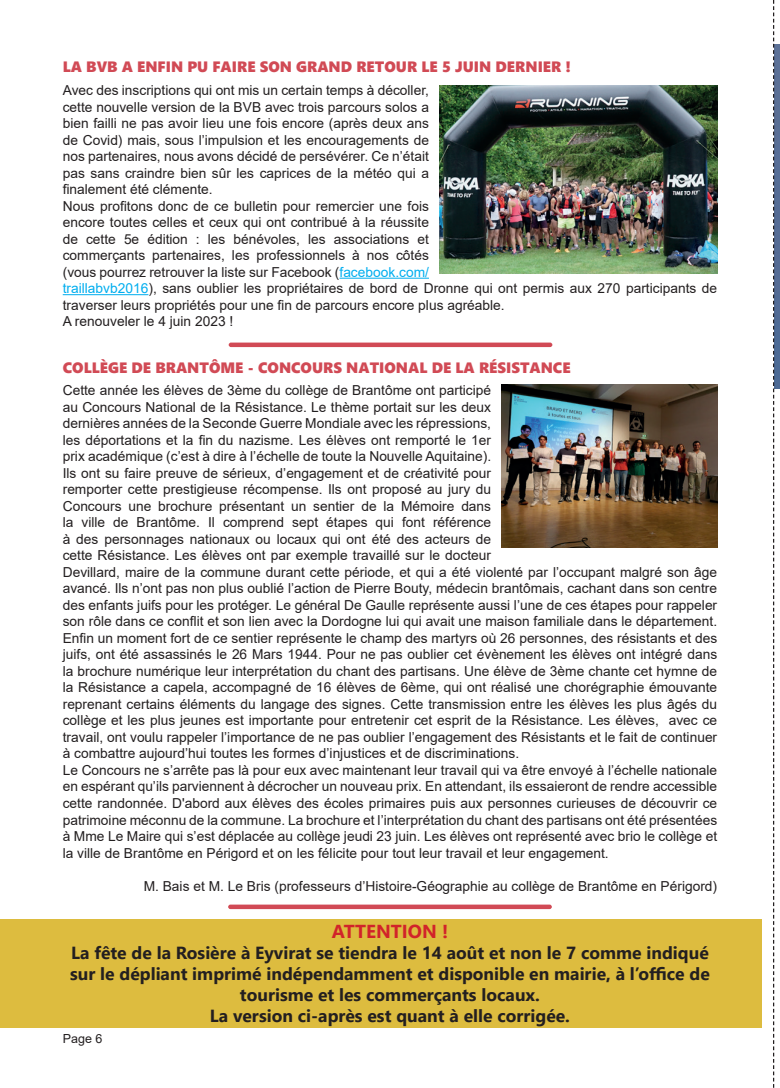
<style>
.page{position:relative;width:780px;height:1088px;background:#fff}
.page>*{position:absolute;margin:0;border:0;box-sizing:border-box;transform-origin:0 0}
.t1{font:700 18.75px "Segoe UI";color:#d1232a}
.t2{font:700 17.5px/21px "Segoe UI";color:#231f20;text-align:center}
.t3{font:15px "Segoe UI Black";color:#d14a55}
.t4{font:13.75px/16.5px "Arial";color:#231f20}
.t5{font:12.5px "Arial";color:#231f20}
.s1{color:#00aeef}
</style>
<div class="page">
<svg style="left:773px;top:0;width:7px;height:1088px"></svg>
<hr style="left:339px;top:278px;width:90px;height:1px;background:#00aeef">
<hr style="left:63px;top:294px;width:85px;height:1px;background:#00aeef">
<img style="left:502px;top:384px;width:215px;height:163px">
<img style="left:439px;top:85px;width:278px;height:188px">
<hr style="left:229px;top:343px;width:323px;height:4px;background:#d14a55;border-radius:2px">
<div style="left:0;top:919px;width:762px;height:109px;background:#ddbc3f"></div>
<div style="left:228px;top:904px;width:324px;height:5px;background:#d14a55;border-radius:2px"></div>
<p class="t3" style="left:63px;top:56px;width:510px">LA BVB A ENFIN PU FAIRE SON GRAND RETOUR LE 5 JUIN DERNIER !</p>
<p class="t4" style="left:63px;top:82px;width:656px">Avec des inscriptions qui ont mis un certain temps à décoller,<br>cette nouvelle version de la BVB avec trois parcours solos a<br>bien failli ne pas avoir lieu une fois encore (après deux ans<br>de Covid) mais, sous l’impulsion et les encouragements de<br>nos partenaires, nous avons décidé de persévérer. Ce n’était<br>pas sans craindre bien sûr les caprices de la météo qui a<br>finalement été clémente.<br>Nous profitons donc de ce bulletin pour remercier une fois<br>encore toutes celles et ceux qui ont contribué à la réussite<br>de cette 5e édition : les bénévoles, les associations et<br>commerçants partenaires, les professionnels à nos côtés<br>(vous pourrez retrouver la liste sur Facebook (<span class="s1">facebook.com/<br>traillabvb2016</span>), sans oublier les propriétaires de bord de Dronne qui ont permis aux 270 participants de traverser leurs propriétés pour une fin de parcours encore plus agréable.<br>A renouveler le 4 juin 2023 !</p>
<p class="t3" style="left:63px;top:357px;width:509px">COLLÈGE DE BRANTÔME - CONCOURS NATIONAL DE LA RÉSISTANCE</p>
<p class="t4" style="left:63px;top:382px;width:656px">Cette année les élèves de 3ème du collège de Brantôme ont participé<br>au Concours National de la Résistance. Le thème portait sur les deux<br>dernières années de la Seconde Guerre Mondiale avec les répressions,<br>les déportations et la fin du nazisme. Les élèves ont remporté le 1er<br>prix académique (c’est à dire à l’échelle de toute la Nouvelle Aquitaine).<br>Ils ont su faire preuve de sérieux, d’engagement et de créativité pour<br>remporter cette prestigieuse récompense. Ils ont proposé au jury du<br>Concours une brochure présentant un sentier de la Mémoire dans<br>la ville de Brantôme. Il comprend sept étapes qui font référence<br>à des personnages nationaux ou locaux qui ont été des acteurs de<br>cette Résistance. Les élèves ont par exemple travaillé sur le docteur<br>Devillard, maire de la commune durant cette période, et qui a été violenté par l’occupant malgré son âge avancé. Ils n’ont pas non plus oublié l’action de Pierre Bouty, médecin brantômais, cachant dans son centre des enfants juifs pour les protéger. Le général De Gaulle représente aussi l’une de ces étapes pour rappeler son rôle dans ce conflit et son lien avec la Dordogne lui qui avait une maison familiale dans le département.<br>Enfin un moment fort de ce sentier représente le champ des martyrs où 26 personnes, des résistants et des juifs, ont été assassinés le 26 Mars 1944. Pour ne pas oublier cet évènement les élèves ont intégré dans la brochure numérique leur interprétation du chant des partisans. Une élève de 3ème chante cet hymne de la Résistance a capela, accompagné de 16 élèves de 6ème, qui ont réalisé une chorégraphie émouvante reprenant certains éléments du langage des signes. Cette transmission entre les élèves les plus âgés du collège et les plus jeunes est importante pour entretenir cet esprit de la Résistance. Les élèves, avec ce travail, ont voulu rappeler l’importance de ne pas oublier l’engagement des Résistants et le fait de continuer à combattre aujourd’hui toutes les formes d’injustices et de discriminations.<br>Le Concours ne s’arrête pas là pour eux avec maintenant leur travail qui va être envoyé à l’échelle nationale en espérant qu’ils parviennent à décrocher un nouveau prix. En attendant, ils essaieront de rendre accessible cette randonnée. D'abord aux élèves des écoles primaires puis aux personnes curieuses de découvrir ce patrimoine méconnu de la commune. La brochure et l’interprétation du chant des partisans ont été présentées à Mme Le Maire qui s’est déplacée au collège jeudi 23 juin. Les élèves ont représenté avec brio le collège et la ville de Brantôme en Périgord et on les félicite pour tout leur travail et leur engagement.</p>
<p class="t4" style="left:144px;top:877px;width:575px">M. Bais et M. Le Bris (professeurs d’Histoire-Géographie au collège de Brantôme en Périgord)</p>
<h1 class="t1" style="left:332px;top:914px;width:118px">ATTENTION !</h1>
<p class="t2" style="left:70px;top:941px;width:641px">La fête de la Rosière à Eyvirat se tiendra le 14 août et non le 7 comme indiqué sur le dépliant imprimé indépendamment et disponible en mairie, à l’office de tourisme et les commerçants locaux.<br>La version ci-après est quant à elle corrigée.</p>
<p class="t5" style="left:63px;top:1030px;width:41px">Page 6</p>
</div>
